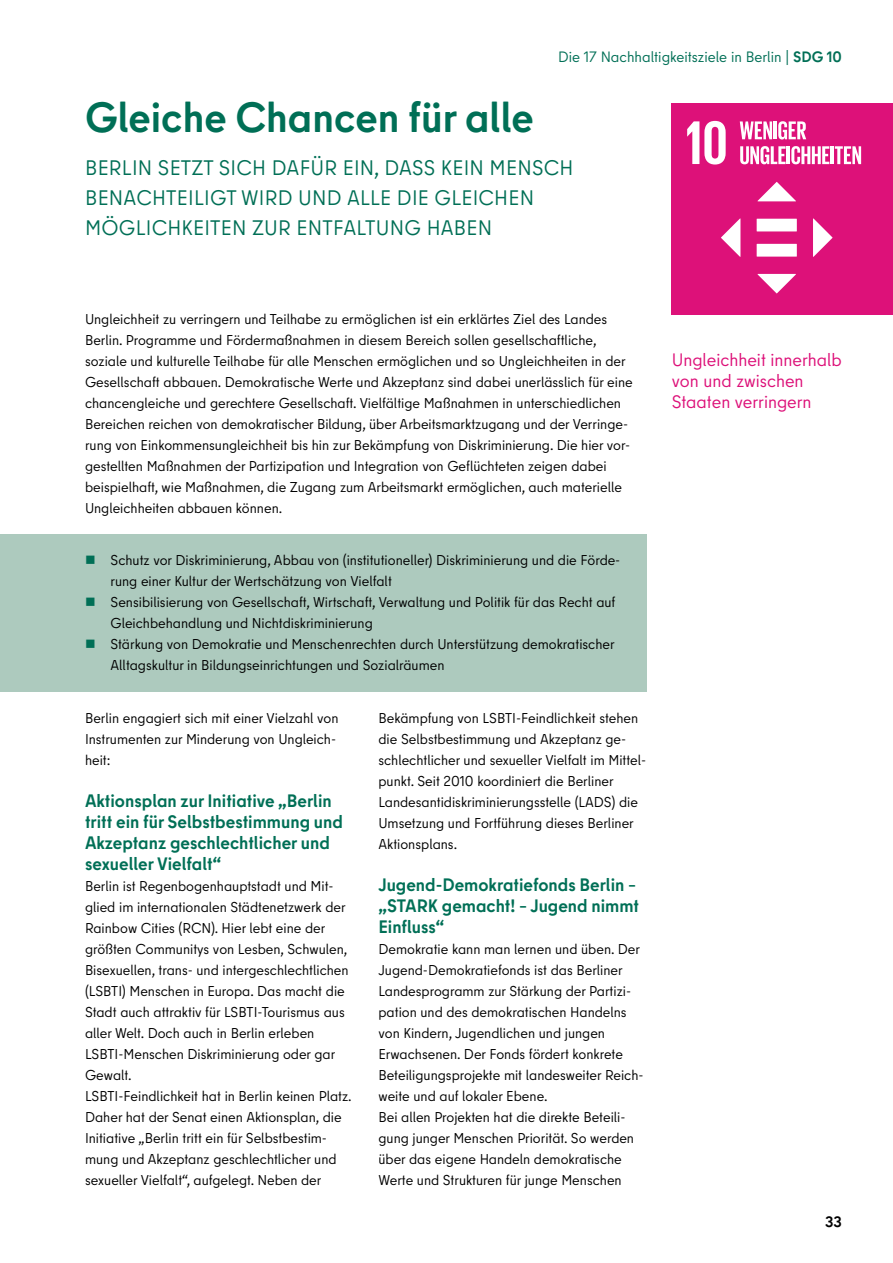
<style>
.page{position:relative;width:893px;height:1263px;background:#fff}
.page>*{position:absolute;margin:0;border:0;box-sizing:border-box;transform-origin:0 0}
.t1{font:700 42px "Berlin Type";color:#006f56}
.t2{font:21px/30px "Berlin Type";letter-spacing:.01em;color:#006f56}
.t3{font:700 18px/21px "Berlin Type";color:#006f56}
.t4{font:18px/21px "Berlin Type";color:#dd1179}
.t5{font:15px "Berlin Type";color:#006f56}
.t6{font:700 15px "Berlin Type";color:#000}
.t7{font:14.25px/21px "Berlin Type";color:#000}
.s1{font-weight:700}
</style>
<div class="page">
<div style="left:0;top:534px;width:646px;height:157px;background:#adcabe"></div>
<div style="left:672px;top:104px;width:221px;height:211px;background:#dd1179"></div>
<svg style="left:687px;top:121px;width:39px;height:44px"></svg>
<div style="left:757px;top:244px;width:40px;height:13px;background:#fff"></div>
<div style="left:757px;top:219px;width:40px;height:12px;background:#fff"></div>
<svg style="left:757px;top:182px;width:39px;height:19px"></svg>
<svg style="left:813px;top:218px;width:19px;height:39px"></svg>
<svg style="left:757px;top:274px;width:39px;height:19px"></svg>
<svg style="left:721px;top:218px;width:19px;height:39px"></svg>
<svg style="left:740px;top:121px;width:32px;height:18px"></svg>
<hr style="left:774px;top:121px;width:3px;height:18px;background:#fff">
<svg style="left:778px;top:121px;width:28px;height:19px"></svg>
<svg style="left:740px;top:146px;width:45px;height:18px"></svg>
<hr style="left:787px;top:146px;width:3px;height:18px;background:#fff">
<svg style="left:791px;top:146px;width:38px;height:18px"></svg>
<hr style="left:831px;top:146px;width:3px;height:18px;background:#fff">
<svg style="left:835px;top:146px;width:26px;height:18px"></svg>
<p class="t5" style="left:558px;top:47px;width:285px">Die 17 Nachhaltigkeitsziele in Berlin | <span class="s1">SDG 10</span></p>
<h1 class="t1" style="left:85px;top:91px;width:450px">Gleiche Chancen für alle</h1>
<h2 class="t2" style="left:85px;top:153px;width:490px">BERLIN SETZT SICH DAFÜR EIN, DASS KEIN MENSCH<br>BENACHTEILIGT WIRD UND ALLE DIE GLEICHEN<br>MÖGLICHKEITEN ZUR ENTFALTUNG HABEN</h2>
<p class="t7" style="left:85px;top:308px;width:549px">Ungleichheit zu verringern und Teilhabe zu ermöglichen ist ein erklärtes Ziel des Landes Berlin. Programme und Fördermaßnahmen in diesem Bereich sollen gesellschaftliche, soziale und kulturelle Teilhabe für alle Menschen ermöglichen und so Ungleichheiten in der Gesellschaft abbauen. Demokratische Werte und Akzeptanz sind dabei unerlässlich für eine chancengleiche und gerechtere Gesellschaft. Vielfältige Maßnahmen in unterschiedlichen Bereichen reichen von demokratischer Bildung, über Arbeitsmarktzugang und der Verringe&shy;rung von Einkommensungleichheit bis hin zur Bekämpfung von Diskriminierung. Die hier vor&shy;gestellten Maßnahmen der Partizipation und Integration von Geflüchteten zeigen dabei beispielhaft, wie Maßnahmen, die Zugang zum Arbeitsmarkt ermöglichen, auch materielle Ungleichheiten abbauen können.</p>
<p class="t7" style="left:111px;top:550px;width:511px">Schutz vor Diskriminierung, Abbau von (institutioneller) Diskriminierung und die Förde&shy;rung einer Kultur der Wertschätzung von Vielfalt<br>Sensibilisierung von Gesellschaft, Wirtschaft, Verwaltung und Politik für das Recht auf Gleichbehandlung und Nichtdiskriminierung<br>Stärkung von Demokratie und Menschenrechten durch Unterstützung demokratischer Alltagskultur in Bildungseinrichtungen und Sozialräumen</p>
<p class="t7" style="left:85px;top:707px;width:255px">Berlin engagiert sich mit einer Vielzahl von<br>Instrumenten zur Minderung von Ungleich&shy;heit:</p>
<p class="t3" style="left:85px;top:790px;width:259px">Aktionsplan zur Initiative „Berlin tritt ein für Selbstbestimmung und<br>Akzeptanz geschlechtlicher und sexueller Vielfalt“</p>
<p class="t7" style="left:85px;top:875px;width:268px">Berlin ist Regenbogenhauptstadt und Mit&shy;glied im internationalen Städtenetzwerk der Rainbow Cities (RCN). Hier lebt eine der größten Communitys von Lesben, Schwulen, Bisexuellen, trans- und intergeschlechtlichen (LSBTI) Menschen in Europa. Das macht die Stadt auch attraktiv für LSBTI-Tourismus aus aller Welt. Doch auch in Berlin erleben LSBTI-Menschen Diskriminierung oder gar Gewalt.<br>LSBTI-Feindlichkeit hat in Berlin keinen Platz.<br>Daher hat der Senat einen Aktionsplan, die Initiative „Berlin tritt ein für Selbstbestim&shy;mung und Akzeptanz geschlechtlicher und sexueller Vielfalt“, aufgelegt. Neben der</p>
<p class="t7" style="left:378px;top:707px;width:269px">Bekämpfung von LSBTI-Feindlichkeit stehen die Selbstbestimmung und Akzeptanz ge&shy;schlechtlicher und sexueller Vielfalt im Mittel&shy;punkt. Seit 2010 koordiniert die Berliner Landesantidiskriminierungsstelle (LADS) die Umsetzung und Fortführung dieses Berliner Aktionsplans.</p>
<p class="t3" style="left:378px;top:874px;width:262px">Jugend-Demokratiefonds Berlin – „STARK gemacht! – Jugend nimmt<br>Einfluss“</p>
<p class="t7" style="left:378px;top:938px;width:267px">Demokratie kann man lernen und üben. Der Jugend-Demokratiefonds ist das Berliner Landesprogramm zur Stärkung der Partizi&shy;pation und des demokratischen Handelns von Kindern, Jugendlichen und jungen Erwachsenen. Der Fonds fördert konkrete Beteiligungsprojekte mit landesweiter Reich&shy;weite und auf lokaler Ebene.<br>Bei allen Projekten hat die direkte Beteili&shy;gung junger Menschen Priorität. So werden über das eigene Handeln demokratische Werte und Strukturen für junge Menschen</p>
<p class="t4" style="left:672px;top:349px;width:171px">Ungleichheit innerhalb von und zwischen<br>Staaten verringern</p>
<p class="t6" style="left:825px;top:1212px;width:18px">33</p>
</div>
